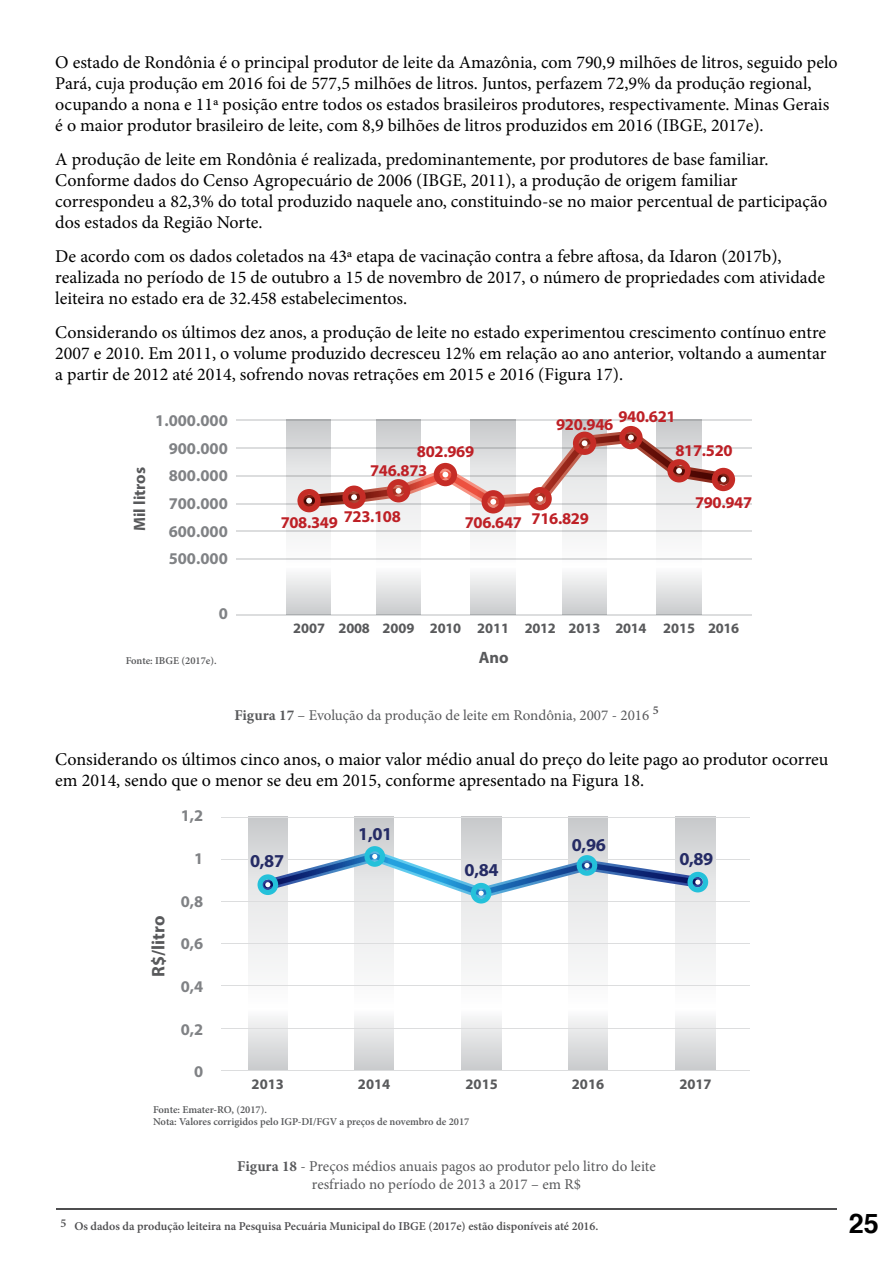
<style>
.page{position:relative;width:893px;height:1263px;background:#fff}
.page>*{position:absolute;margin:0;border:0;box-sizing:border-box;transform-origin:0 0}
.t1{font:700 27px "Helvetica";color:#000}
.t2{font:700 18.15px "Myriad Pro";letter-spacing:-.02em;color:#252b65}
.t3{font:700 18.15px "Myriad Pro";color:#58595b}
.t4{font:18px/21px "Minion Pro";color:#000}
.t5{font:700 16.5px/33.6px "Myriad Pro";letter-spacing:-.02em;color:#be2026}
.t6{font:700 16.5px/27.6px "Myriad Pro";color:#808285;text-align:justify}
.t7{font:700 16.5px "Myriad Pro";color:#58595b}
.t8{font:700 16.35px "Myriad Pro";color:#808285}
.t9{font:15px/18px "Minion Pro";color:#58595b;text-align:center}
.t10{font:700 14.55px "Myriad Pro";color:#58595b}
.t11{font:700 14.4px "Myriad Pro";letter-spacing:-.01em;color:#58595b}
.t12{font:600 12px "Minion Pro";color:#4d4d4f}
.t13{font:600 10.5px/12.6px "Minion Pro";color:#58595b}
.s1{font-weight:700}
</style>
<div class="page">
<hr style="left:236px;top:420px;width:515px;height:1px;background:#dcddde">
<hr style="left:236px;top:448px;width:515px;height:1px;background:#dcddde">
<hr style="left:236px;top:475px;width:515px;height:1px;background:#dcddde">
<hr style="left:236px;top:503px;width:515px;height:1px;background:#dcddde">
<hr style="left:236px;top:531px;width:515px;height:1px;background:#dcddde">
<hr style="left:236px;top:559px;width:515px;height:1px;background:#dcddde">
<hr style="left:236px;top:614px;width:515px;height:1px;background:#dcddde">
<svg style="left:286px;top:420px;width:45px;height:195px"></svg>
<svg style="left:376px;top:420px;width:45px;height:195px"></svg>
<svg style="left:471px;top:420px;width:45px;height:195px"></svg>
<svg style="left:562px;top:420px;width:45px;height:195px"></svg>
<svg style="left:657px;top:420px;width:44px;height:195px"></svg>
<svg style="left:297px;top:426px;width:438px;height:87px"></svg>
<svg style="left:248px;top:817px;width:40px;height:253px"></svg>
<svg style="left:354px;top:817px;width:40px;height:253px"></svg>
<svg style="left:462px;top:817px;width:39px;height:253px"></svg>
<svg style="left:568px;top:817px;width:40px;height:253px"></svg>
<svg style="left:676px;top:817px;width:39px;height:253px"></svg>
<hr style="left:221px;top:816px;width:529px;height:1px;background:#dcddde">
<hr style="left:221px;top:859px;width:529px;height:1px;background:#dcddde">
<hr style="left:221px;top:901px;width:529px;height:1px;background:#dcddde">
<hr style="left:221px;top:943px;width:529px;height:1px;background:#dcddde">
<hr style="left:221px;top:985px;width:529px;height:1px;background:#dcddde">
<hr style="left:221px;top:1028px;width:529px;height:1px;background:#dcddde">
<hr style="left:221px;top:1070px;width:529px;height:1px;background:#dcddde">
<svg style="left:257px;top:846px;width:451px;height:57px"></svg>
<hr style="left:56px;top:1208px;width:781px;height:1px;background:#4d4d4f">
<p class="t4" style="left:55px;top:52px;width:784px">O estado de Rondônia é o principal produtor de leite da Amazônia, com 790,9 milhões de litros, seguido pelo Pará, cuja produção em 2016 foi de 577,5 milhões de litros. Juntos, perfazem 72,9% da produção regional, ocupando a nona e 11ª posição entre todos os estados brasileiros produtores, respectivamente. Minas Gerais é o maior produtor brasileiro de leite, com 8,9 bilhões de litros produzidos em 2016 (IBGE, 2017e).</p>
<p class="t4" style="left:55px;top:149px;width:773px">A produção de leite em Rondônia é realizada, predominantemente, por produtores de base familiar.<br>Conforme dados do Censo Agropecuário de 2006 (IBGE, 2011), a produção de origem familiar correspondeu a 82,3% do total produzido naquele ano, constituindo-se no maior percentual de participação dos estados da Região Norte.</p>
<p class="t4" style="left:55px;top:246px;width:771px">De acordo com os dados coletados na 43ª etapa de vacinação contra a febre aftosa, da Idaron (2017b), realizada no período de 15 de outubro a 15 de novembro de 2017, o número de propriedades com atividade leiteira no estado era de 32.458 estabelecimentos.</p>
<p class="t4" style="left:55px;top:321px;width:773px;text-align:justify">Considerando os últimos dez anos, a produção de leite no estado experimentou crescimento contínuo entre 2007 e 2010. Em 2011, o volume produzido decresceu 12% em relação ao ano anterior, voltando a aumentar a partir de 2012 até 2014, sofrendo novas retrações em 2015 e 2016 (Figura 17).</p>
<p class="t7" style="left:129px;top:531px;width:66px;rotate:-90deg">Mil litros</p>
<p class="t6" style="left:169px;top:406px;width:61px;text-indent:-13px">1.000.000<br>900.000<br>800.000<br>700.000<br>600.000<br>500.000</p>
<p class="t5" style="left:417px;top:434px;width:59px">802.969</p>
<p class="t5" style="left:370px;top:453px;width:59px">746.873</p>
<p class="t5" style="left:556px;top:407px;width:59px">920.946</p>
<p class="t5" style="left:675px;top:399px;width:59px;text-indent:-57px">940.621<br>817.520</p>
<p class="t5" style="left:695px;top:485px;width:59px">790.947</p>
<p class="t5" style="left:281px;top:502px;width:122px">708.349 723.108</p>
<p class="t5" style="left:465px;top:503px;width:125px">706.647 716.829</p>
<p class="t6" style="left:219px;top:600px;width:11px">0</p>
<p class="t11" style="left:293px;top:619px;width:447px">2007 2008 2009 2010 2011 2012 2013 2014 2015 2016</p>
<p class="t13" style="left:126px;top:654px;width:92px">Fonte: IBGE (2017e).</p>
<p class="t7" style="left:479px;top:647px;width:31px">Ano</p>
<p class="t9" style="left:234px;top:706px;width:426px"><span class="s1">Figura 17</span> – Evolução da produção de leite em Rondônia, 2007 - 2016 <sup>5</sup></p>
<p class="t4" style="left:55px;top:748px;width:775px">Considerando os últimos cinco anos, o maior valor médio anual do preço do leite pago ao produtor ocorreu em 2014, sendo que o menor se deu em 2015, conforme apresentado na Figura 18.</p>
<p class="t3" style="left:147px;top:977px;width:62px;rotate:-90deg">R$/litro</p>
<p class="t8" style="left:181px;top:805px;width:24px">1,2</p>
<p class="t8" style="left:194px;top:848px;width:11px">1</p>
<p class="t8" style="left:181px;top:890px;width:24px">0,8</p>
<p class="t8" style="left:181px;top:933px;width:24px">0,6</p>
<p class="t8" style="left:181px;top:976px;width:24px">0,4</p>
<p class="t8" style="left:181px;top:1018px;width:24px">0,2</p>
<p class="t8" style="left:194px;top:1061px;width:11px">0</p>
<p class="t2" style="left:250px;top:849px;width:35px">0,87</p>
<p class="t2" style="left:358px;top:822px;width:35px">1,01</p>
<p class="t2" style="left:465px;top:858px;width:35px">0,84</p>
<p class="t2" style="left:572px;top:833px;width:35px">0,96</p>
<p class="t2" style="left:679px;top:847px;width:35px">0,89</p>
<p class="t10" style="left:252px;top:1075px;width:34px">2013</p>
<p class="t10" style="left:358px;top:1075px;width:34px">2014</p>
<p class="t10" style="left:465px;top:1075px;width:34px">2015</p>
<p class="t10" style="left:572px;top:1075px;width:34px">2016</p>
<p class="t10" style="left:679px;top:1075px;width:34px">2017</p>
<p class="t13" style="left:153px;top:1103px;width:318px">Fonte: Emater-RO, (2017).<br>Nota: Valores corrigidos pelo IGP-DI/FGV a preços de novembro de 2017</p>
<p class="t9" style="left:237px;top:1157px;width:420px"><span class="s1">Figura 18</span> - Preços médios anuais pagos ao produtor pelo litro do leite resfriado no período de 2013 a 2017 – em R$</p>
<p class="t12" style="left:61px;top:1218px;width:539px">5 Os dados da produção leiteira na Pesquisa Pecuária Municipal do IBGE (2017e) estão disponíveis até 2016.</p>
<h1 class="t1" style="left:849px;top:1202px;width:32px">25</h1>
</div>
